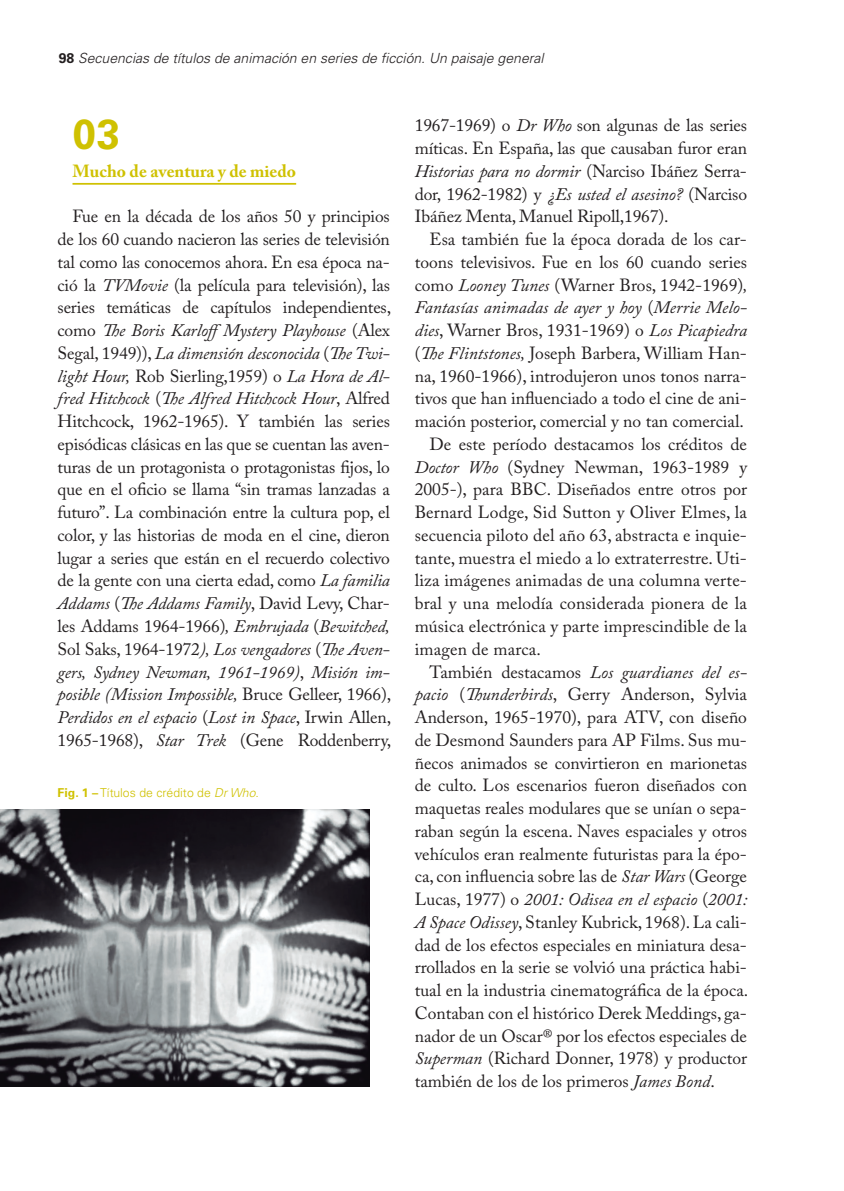
<style>
.page{position:relative;width:844px;height:1191px;background:#fff}
.page>*{position:absolute;margin:0;border:0;box-sizing:border-box;transform-origin:0 0}
.texto_común{font:700 42px "Univers LT Std";color:#cfc101}
.texto_común-2{font:17.5px/22.8px "Adobe Caslon Pro";color:#231f20;text-align:justify}
.texto_común-3{font:700 17.5px "Adobe Caslon Pro";color:#cfc101}
.t1{font:italic 300 14px "Univers LT Std";color:#231f20}
.pies2{font:300 12.25px "Univers LT Std";color:#cfc101}
.s1{font-weight:700;font-style:normal}
.s2{font-style:italic}
.s3{font-weight:700}
</style>
<div class="page">
<hr style="left:72px;top:183px;width:224px;height:2px;background:#cfc101">
<img style="left:0;top:810px;width:370px;height:276px">
<p class="t1" style="left:59px;top:50px;width:486px"><span class="s1">98</span> Secuencias de títulos de animación en series de ficción. Un paisaje general</p>
<p class="texto_común" style="left:72px;top:109px;width:49px">03</p>
<p class="texto_común-3" style="left:72px;top:160px;width:225px">Mucho de aventura y de miedo</p>
<p class="texto_común-2" style="left:58px;top:205px;width:335px;text-indent:15px">Fue en la década de los años 50 y principios de los 60 cuando nacieron las series de televisión tal como las conocemos ahora. En esa época na&shy;ció la <span class="s2">TVMovie</span> (la película para televisión), las series temáticas de capítulos independientes, como <span class="s2">The Boris KarloffMystery Playhouse</span> (Alex Segal, 1949)), <span class="s2">La dimensión desconocida</span> (<span class="s2">The Twi&shy;light Hour,</span> Rob Sierling,1959) o <span class="s2">La Hora de Al&shy;fred Hitchcock</span> (<span class="s2">The Alfred Hitchcock Hour</span>, Alfred Hitchcock, 1962-1965). Y también las series episódicas clásicas en las que se cuentan las aven&shy;turas de un protagonista o protagonistas fijos, lo que en el oficio se llama “sin tramas lanzadas a futuro”. La combinación entre la cultura pop, el color, y las historias de moda en el cine, dieron lugar a series que están en el recuerdo colectivo de la gente con una cierta edad, como <span class="s2">La familia Addams</span> (<span class="s2">The Addams Family</span>, David Levy, Char&shy;les Addams 1964-1966)<span class="s2">, Embrujada</span> (<span class="s2">Bewitched, </span>Sol Saks, 1964-1972<span class="s2">), Los vengadores</span> (<span class="s2">The Aven&shy;gers, Sydney Newman, 1961-1969)</span>, <span class="s2">Misión im&shy;posible (Mission Impossible,</span> Bruce Gelleer, 1966), <span class="s2">Perdidos en el espacio</span> (<span class="s2">Lost in Space</span>, Irwin Allen, 1965-1968), <span class="s2">Star Trek</span> (Gene Roddenberry,</p>
<p class="pies2" style="left:58px;top:785px;width:203px"><span class="s3">Fig. 1 –</span> Títulos de crédito de <span class="s2">Dr Who</span>.</p>
<p class="texto_común-2" style="left:414px;top:114px;width:334px">1967-1969) o <span class="s2">Dr Who</span> son algunas de las series míticas. En España, las que causaban furor eran <span class="s2">Historias para no dormir</span> (Narciso Ibáñez Serra&shy;dor, 1962-1982) y <span class="s2">¿Es usted el asesino?</span> (Narciso Ibáñez Menta, Manuel Ripoll,1967).</p>
<p class="texto_común-2" style="left:414px;top:228px;width:334px;text-indent:15px">Esa también fue la época dorada de los car&shy;toons televisivos. Fue en los 60 cuando series como <span class="s2">Looney Tunes</span> (Warner Bros, 1942-1969)<span class="s2">, Fantasías animadas de ayer y hoy</span> (<span class="s2">Merrie Melo&shy;dies</span>, Warner Bros, 1931-1969) o <span class="s2">Los Picapiedra </span>(<span class="s2">The Flintstones,</span> Joseph Barbera, William Han&shy;na, 1960-1966), introdujeron unos tonos narra&shy;tivos que han influenciado a todo el cine de ani&shy;mación posterior, comercial y no tan comercial.</p>
<p class="texto_común-2" style="left:414px;top:432px;width:334px;text-indent:15px">De este período destacamos los créditos de <span class="s2">Doctor Who</span> (Sydney Newman, 1963-1989 y 2005-), para BBC. Diseñados entre otros por Bernard Lodge, Sid Sutton y Oliver Elmes, la secuencia piloto del año 63, abstracta e inquie&shy;tante, muestra el miedo a lo extraterrestre. Uti&shy;liza imágenes animadas de una columna verte&shy;bral y una melodía considerada pionera de la música electrónica y parte imprescindible de la imagen de marca.</p>
<p class="texto_común-2" style="left:414px;top:660px;width:335px;text-indent:15px">También destacamos <span class="s2">Los guardianes del es&shy;pacio</span> (<span class="s2">Thunderbirds</span>, Gerry Anderson, Sylvia Anderson, 1965-1970), para ATV, con diseño de Desmond Saunders para AP Films. Sus mu&shy;ñecos animados se convirtieron en marionetas de culto. Los escenarios fueron diseñados con maquetas reales modulares que se unían o sepa&shy;raban según la escena. Naves espaciales y otros vehículos eran realmente futuristas para la épo&shy;ca, con influencia sobre las de <span class="s2">Star Wars</span> (George Lucas, 1977) o <span class="s2">2001: Odisea en el espacio</span> (<span class="s2">2001:<br>A Space Odissey</span>, Stanley Kubrick, 1968). La cali&shy;dad de los efectos especiales en miniatura desa&shy;rrollados en la serie se volvió una práctica habi&shy;tual en la industria cinematográfica de la época.<br>Contaban con el histórico Derek Meddings, ga&shy;nador de un Oscar® por los efectos especiales de <span class="s2">Superman</span> (Richard Donner, 1978) y productor también de los de los primeros <span class="s2">James Bond</span>.</p>
</div>
